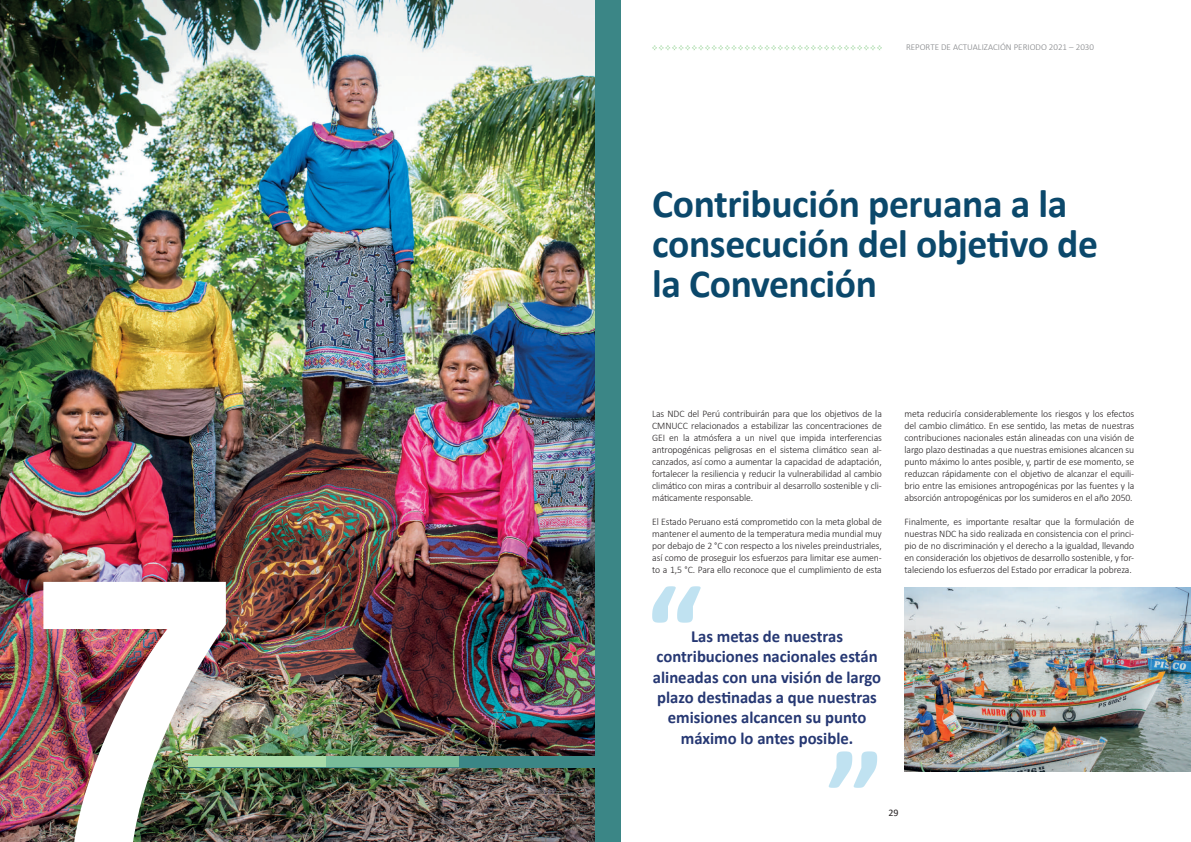
<style>
.page{position:relative;width:1191px;height:842px;background:#fff}
.page>*{position:absolute;margin:0;border:0;box-sizing:border-box;transform-origin:0 0}
.t1{font:400px "Acumin Variable Concept";color:#fff}
.t2{font:700 130px "Calibri";color:#018dca}
.t3{font:700 40px/40px "Calibri";letter-spacing:-.01em;color:#0b486b}
.t4{font:700 17px/20.4px "Calibri";color:#263873;text-align:center}
.t5{font:300 10px/12px "Calibri";letter-spacing:-.01em;color:#231f20;text-align:justify}
.t6{font:10px "Calibri";color:#231f20}
.t7{font:300 9px "Calibri";color:#808285}
</style>
<div class="page">
<svg style="left:652px;top:45px;width:230px;height:5px"></svg>
<img style="left:904px;top:587px;width:287px;height:184px">
<img style="left:0;top:0;width:595px;height:842px">
<div style="left:595px;top:0;width:26px;height:842px;background:#3b8686"></div>
<div style="left:458px;top:756px;width:137px;height:11px;background:#3b8686"></div>
<div style="left:321px;top:756px;width:137px;height:11px;background:#79bd9a"></div>
<div style="left:188px;top:756px;width:137px;height:11px;background:#a8dba8"></div>
<p class="t7" style="left:906px;top:42px;width:189px">REPORTE DE ACTUALIZACIÓN PERIODO 2021 – 2030</p>
<h3 class="t3" style="left:652px;top:183px;width:447px">Contribución peruana a la consecución del objetivo de la Convención</h3>
<p class="t5" style="left:652px;top:408px;width:231px">Las NDC del Perú contribuirán para que los objetivos de la CMNUCC relacionados a estabilizar las concentraciones de GEI en la atmósfera a un nivel que impida interferencias antropogénicas peligrosas en el sistema climático sean al&shy;canzados, así como a aumentar la capacidad de adaptación, fortalecer la resiliencia y reducir la vulnerabilidad al cambio climático con miras a contribuir al desarrollo sostenible y cli&shy;máticamente responsable.</p>
<p class="t5" style="left:652px;top:516px;width:231px">El Estado Peruano está comprometido con la meta global de mantener el aumento de la temperatura media mundial muy por debajo de 2 °C con respecto a los niveles preindustriales, así como de proseguir los esfuerzos para limitar ese aumen&shy;to a 1,5 °C. Para ello reconoce que el cumplimiento de esta</p>
<p class="t5" style="left:904px;top:408px;width:231px">meta reduciría considerablemente los riesgos y los efectos del cambio climático. En ese sentido, las metas de nuestras contribuciones nacionales están alineadas con una visión de largo plazo destinadas a que nuestras emisiones alcancen su punto máximo lo antes posible, y, partir de ese momento, se reduzcan rápidamente con el objetivo de alcanzar el equili&shy;brio entre las emisiones antropogénicas por las fuentes y la absorción antropogénicas por los sumideros en el año 2050.</p>
<p class="t5" style="left:904px;top:516px;width:231px">Finalmente, es importante resaltar que la formulación de nuestras NDC ha sido realizada en consistencia con el princi&shy;pio de no discriminación y el derecho a la igualdad, llevando en consideración los objetivos de desarrollo sostenible, y for&shy;taleciendo los esfuerzos del Estado por erradicar la pobreza.</p>
<h1 class="t1" style="left:36px;top:431px;width:199px">7</h1>
<h2 class="t2" style="left:646px;top:540px;width:58px">“</h2>
<h3 class="t4" style="left:653px;top:626px;width:230px">Las metas de nuestras contribuciones nacionales están alineadas con una visión de largo plazo destinadas a que nuestras emisiones alcancen su punto máximo lo antes posible.</h3>
<h2 class="t2" style="left:827px;top:705px;width:58px">”</h2>
<p class="t6" style="left:888px;top:806px;width:12px">29</p>
</div>
